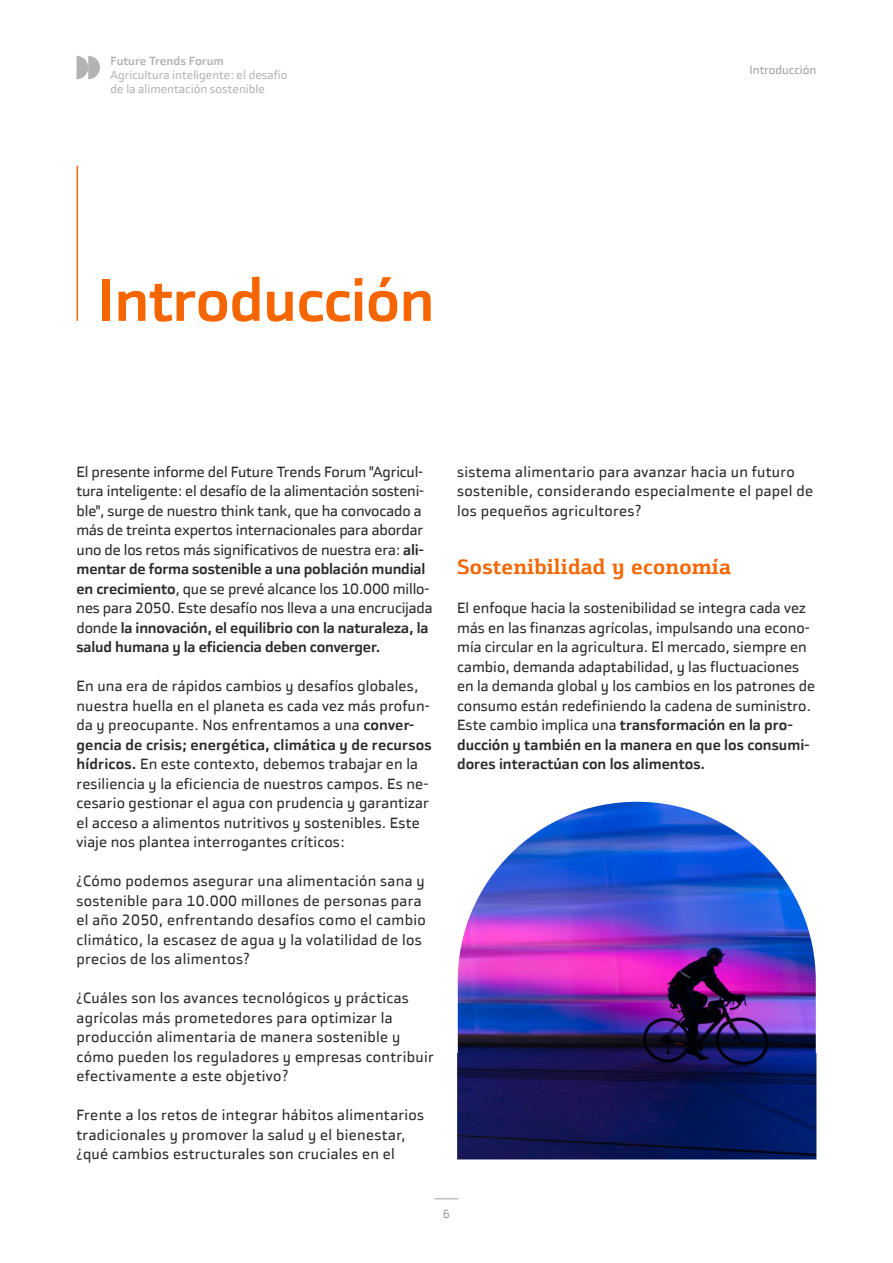
<style>
.page{position:relative;width:893px;height:1263px;background:#fff}
.page>*{position:absolute;margin:0;border:0;box-sizing:border-box;transform-origin:0 0}
.Título_capítulo{font:700 60px "Bankinter Sans";letter-spacing:-.01em;color:#f56600}
.texto{font:700 21px "Bankinter Text";letter-spacing:.01em;color:#f56600}
.texto-2{font:15px/19.5px "Bankinter Sans";letter-spacing:.01em;color:#2b2b2b}
.texto-3{font:15px/19.5px "Bankinter Sans";letter-spacing:-.01em;color:#2b2b2b}
.t1{font:12px/14.4px "Bankinter Sans";color:#a1a1a1}
.t2{font:700 12px "Bankinter Sans";color:#a1a1a1}
.s1{font-weight:700}
</style>
<div class="page">
<svg style="left:434px;top:1198px;width:24px;height:1px"></svg>
<svg style="left:77px;top:56px;width:23px;height:23px"></svg>
<hr style="left:77px;top:166px;width:1px;height:155px;background:#f56600">
<img style="left:457px;top:802px;width:359px;height:357px">
<p class="t2" style="left:111px;top:53px;width:115px">Future Trends Forum</p>
<p class="t1" style="left:111px;top:68px;width:178px">Agricultura inteligente: el desafío de la alimentación sostenible</p>
<p class="t1" style="left:749px;top:63px;width:68px">Introducción</p>
<p class="Título_capítulo" style="left:98px;top:263px;width:338px">Introducción</p>
<p class="texto-3" style="left:77px;top:462px;width:357px">El presente informe del Future Trends Forum "Agricul&shy;tura inteligente: el desafío de la alimentación sosteni&shy;ble", surge de nuestro think tank, que ha convocado a más de treinta expertos internacionales para abordar uno de los retos más significativos de nuestra era: <span class="s1">ali&shy;mentar de forma sostenible a una población mundial en crecimiento</span>, que se prevé alcance los 10.000 millo&shy;nes para 2050. Este desafío nos lleva a una encrucijada donde <span class="s1">la innovación, el equilibrio con la naturaleza, la salud humana y la eficiencia deben converger.</span></p>
<p class="texto-2" style="left:77px;top:676px;width:357px">En una era de rápidos cambios y desafíos globales, nuestra huella en el planeta es cada vez más profun&shy;da y preocupante. Nos enfrentamos a una <span class="s1">conver&shy;gencia de crisis; energética, climática y de recursos hídricos.</span> En este contexto, debemos trabajar en la resiliencia y la eficiencia de nuestros campos. Es ne&shy;cesario gestionar el agua con prudencia y garantizar el acceso a alimentos nutritivos y sostenibles. Este viaje nos plantea interrogantes críticos:</p>
<p class="texto-2" style="left:77px;top:871px;width:351px">¿Cómo podemos asegurar una alimentación sana y sostenible para 10.000 millones de personas para el año 2050, enfrentando desafíos como el cambio climático, la escasez de agua y la volatilidad de los precios de los alimentos?</p>
<p class="texto-2" style="left:77px;top:988px;width:359px">¿Cuáles son los avances tecnológicos y prácticas agrícolas más prometedores para optimizar la producción alimentaria de manera sostenible y cómo pueden los reguladores y empresas contribuir efectivamente a este objetivo?</p>
<p class="texto-2" style="left:77px;top:1105px;width:349px">Frente a los retos de integrar hábitos alimentarios tradicionales y promover la salud y el bienestar, ¿qué cambios estructurales son cruciales en el</p>
<p class="texto-2" style="left:457px;top:462px;width:358px">sistema alimentario para avanzar hacia un futuro sostenible, considerando especialmente el papel de los pequeños agricultores?</p>
<p class="texto" style="left:457px;top:554px;width:275px">Sostenibilidad y economía</p>
<p class="texto-2" style="left:457px;top:598px;width:360px">El enfoque hacia la sostenibilidad se integra cada vez más en las finanzas agrícolas, impulsando una econo&shy;mía circular en la agricultura. El mercado, siempre en cambio, demanda adaptabilidad, y las fluctuaciones en la demanda global y los cambios en los patrones de consumo están redefiniendo la cadena de suministro.<br>Este cambio implica una <span class="s1">transformación en la pro&shy;ducción y también en la manera en que los consumi&shy;dores interactúan con los alimentos.</span></p>
<p class="t1" style="left:443px;top:1207px;width:9px">6</p>
</div>
